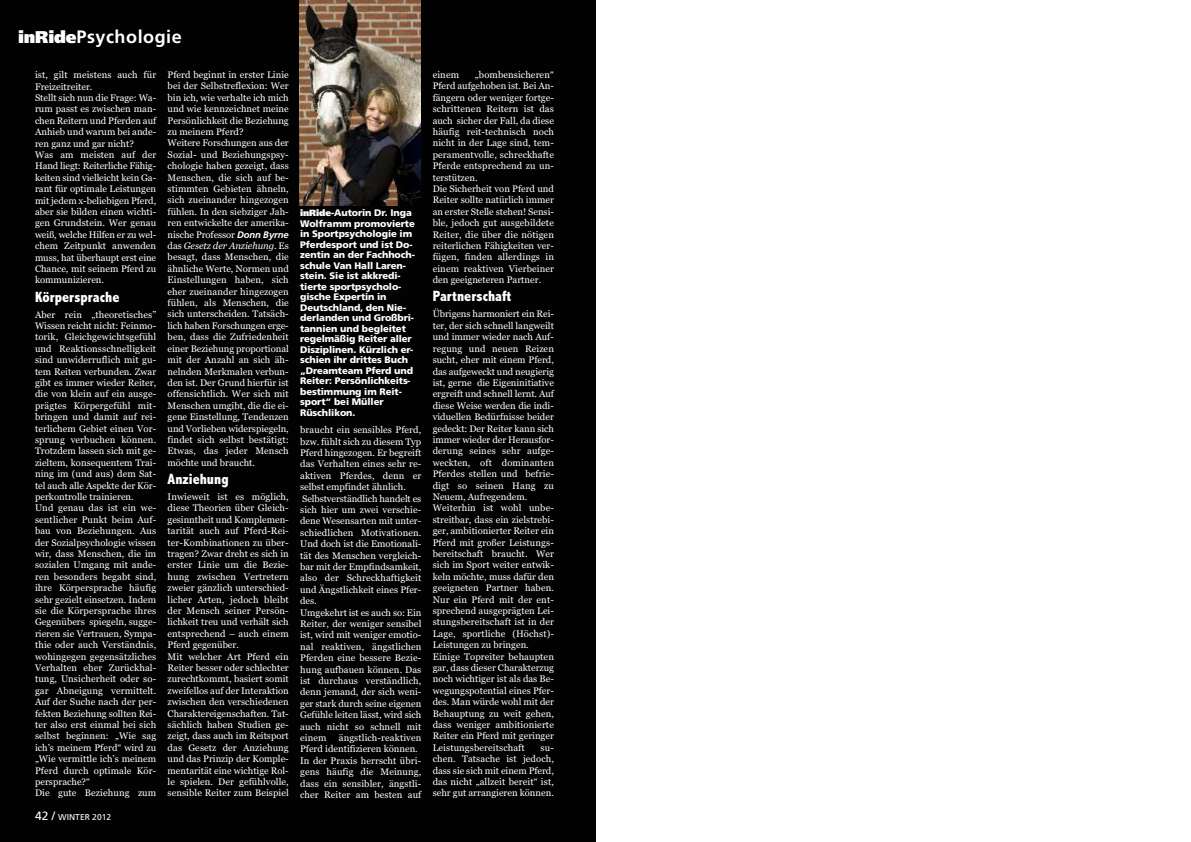
<style>
.page{position:relative;width:1191px;height:842px;background:#fff}
.page>*{position:absolute;margin:0;border:0;box-sizing:border-box;transform-origin:0 0}
.t1{font:700 18px "Frutiger";letter-spacing:.03em;color:#fff}
.t2{font:800 condensed 15px "Abadi";color:#fff}
.t3{font:9.5px/11.4px "Georgia";letter-spacing:.005em;color:#fff}
.t4{font:900 9.5px/10.5px "Frutiger";letter-spacing:-.01em;color:#fff}
.t5{font:8.5px "Frutiger";color:#fff}
.s1{font-weight:900;font-size:17px}
.s2{font-size:12px}
.s3{font-family:"Frutiger";font-weight:700;font-style:italic}
.s4{font-style:italic}
.s5{font-size:9px}
</style>
<div class="page">
<div style="left:0;top:0;width:595px;height:842px;background:#020202"></div>
<img style="left:299px;top:0;width:121px;height:205px">
<h1 class="t1" style="left:18px;top:29px;width:165px"><span class="s1">inRide</span>Psychologie</h1>
<p class="t3" style="left:35px;top:69px;width:123px">ist, gilt meistens auch für<br>Freizeitreiter.<br>Stellt sich nun die Frage: Wa&shy;rum passt es zwischen man&shy;chen Reitern und Pferden auf<br>Anhieb und warum bei ande&shy;ren ganz und gar nicht?<br>Was am meisten auf der<br>Hand liegt: Reiterliche Fähig&shy;keiten sind vielleicht kein Ga&shy;rant für optimale Leistungen mit jedem x-beliebigen Pferd, aber sie bilden einen wichti&shy;gen Grundstein. Wer genau weiß, welche Hilfen er zu wel&shy;chem Zeitpunkt anwenden muss, hat überhaupt erst eine<br>Chance, mit seinem Pferd zu kommunizieren.</p>
<p class="t3" style="left:35px;top:309px;width:123px">Aber rein „theoretisches”<br>Wissen reicht nicht: Feinmo&shy;torik, Gleichgewichtsgefühl und Reaktionsschnelligkeit sind unwiderruflich mit gu&shy;tem Reiten verbunden. Zwar gibt es immer wieder Reiter, die von klein auf ein ausge&shy;prägtes Körpergefühl mit&shy;bringen und damit auf rei&shy;terlichem Gebiet einen Vor&shy;sprung verbuchen können.<br>Trotzdem lassen sich mit ge&shy;zieltem, konsequentem Trai&shy;ning im (und aus) dem Sat&shy;tel auch alle Aspekte der Kör&shy;perkontrolle trainieren.<br>Und genau das ist ein we&shy;sentlicher Punkt beim Auf&shy;bau von Beziehungen. Aus der Sozialpsychologie wissen wir, dass Menschen, die im sozialen Umgang mit ande&shy;ren besonders begabt sind, ihre Körpersprache häufig sehr gezielt einsetzen. Indem sie die Körpersprache ihres<br>Gegenübers spiegeln, sugge&shy;rieren sie Vertrauen, Sympa&shy;thie oder auch Verständnis, wohingegen gegensätzliches<br>Verhalten eher Zurückhal&shy;tung, Unsicherheit oder so&shy;gar Abneigung vermittelt.<br>Auf der Suche nach der per&shy;fekten Beziehung sollten Rei&shy;ter also erst einmal bei sich selbst beginnen: „Wie sag ich’s meinem Pferd“ wird zu „Wie vermittle ich’s meinem<br>Pferd durch optimale Kör&shy;persprache?“<br>Die gute Beziehung zum</p>
<h2 class="t2" style="left:35px;top:288px;width:86px">Körpersprache</h2>
<p class="t5" style="left:35px;top:814px;width:78px"><span class="s2">42 /</span> WINTER 2012</p>
<p class="t3" style="left:168px;top:69px;width:123px">Pferd beginnt in erster Linie bei der Selbstreflexion: Wer bin ich, wie verhalte ich mich und wie kennzeichnet meine<br>Persönlichkeit die Beziehung zu meinem Pferd?<br>Weitere Forschungen aus der<br>Sozial- und Beziehungspsy&shy;chologie haben gezeigt, dass<br>Menschen, die sich auf be&shy;stimmten Gebieten ähneln, sich zueinander hingezogen fühlen. In den siebziger Jah&shy;ren entwickelte der amerika&shy;nische Professor <span class="s3">Donn Byrne </span>das <span class="s4">Gesetz der Anziehung</span>. Es besagt, dass Menschen, die ähnliche Werte, Normen und<br>Einstellungen haben, sich eher zueinander hingezogen fühlen, als Menschen, die sich unterscheiden. Tatsäch&shy;lich haben Forschungen erge&shy;ben, dass die Zufriedenheit einer Beziehung proportional mit der Anzahl an sich äh&shy;nelnden Merkmalen verbun&shy;den ist. Der Grund hierfür ist offensichtlich. Wer sich mit<br>Menschen umgibt, die die ei&shy;gene Einstellung, Tendenzen und Vorlieben widerspiegeln, findet sich selbst bestätigt:<br>Etwas, das jeder Mensch möchte und braucht.</p>
<p class="t3" style="left:168px;top:491px;width:123px">Inwieweit ist es möglich, diese Theorien über Gleich&shy;gesinntheit und Komplemen&shy;tarität auch auf Pferd-Rei&shy;ter-Kombinationen zu über&shy;tragen? Zwar dreht es sich in erster Linie um die Bezie&shy;hung zwischen Vertretern zweier gänzlich unterschied&shy;licher Arten, jedoch bleibt der Mensch seiner Persön&shy;lichkeit treu und verhält sich entsprechend – auch einem<br>Pferd gegenüber.<br>Mit welcher Art Pferd ein<br>Reiter besser oder schlechter zurechtkommt, basiert somit zweifellos auf der Interaktion zwischen den verschiedenen<br>Charaktereigenschaften. Tat&shy;sächlich haben Studien ge&shy;zeigt, dass auch im Reitsport das Gesetz der Anziehung und das Prinzip der Komple&shy;mentarität eine wichtige Rol&shy;le spielen. Der gefühlvolle, sensible Reiter zum Beispiel</p>
<h2 class="t2" style="left:168px;top:470px;width:63px">Anziehung</h2>
<p class="t4" style="left:300px;top:208px;width:116px"><span class="s5">inRide</span>-Autorin Dr. Inga<br>Wolframm promovierte in Sportpsychologie im<br>Pferdesport und ist Do&shy;zentin an der Fachhoch&shy;schule Van Hall Laren&shy;stein. Sie ist akkredi&shy;tierte sportpsycholo&shy;gische Expertin in<br>Deutschland, den Nie&shy;derlanden und Großbri&shy;tannien und begleitet regelmäßig Reiter aller<br>Disziplinen. Kürzlich er&shy;schien ihr drittes Buch „Dreamteam Pferd und<br>Reiter: Persönlichkeits&shy;bestimmung im Reit&shy;sport“ bei Müller<br>Rüschlikon.</p>
<p class="t3" style="left:300px;top:424px;width:123px">braucht ein sensibles Pferd, bzw. fühlt sich zu diesem Typ<br>Pferd hingezogen. Er begreift das Verhalten eines sehr re&shy;aktiven Pferdes, denn er selbst empfindet ähnlich.<br>Selbstverständlich handelt es sich hier um zwei verschie&shy;dene Wesensarten mit unter&shy;schiedlichen Motivationen.<br>Und doch ist die Emotionali&shy;tät des Menschen vergleich&shy;bar mit der Empfindsamkeit, also der Schreckhaftigkeit und Ängstlichkeit eines Pfer&shy;des.<br>Umgekehrt ist es auch so: Ein<br>Reiter, der weniger sensibel ist, wird mit weniger emotio&shy;nal reaktiven, ängstlichen<br>Pferden eine bessere Bezie&shy;hung aufbauen können. Das ist durchaus verständlich, denn jemand, der sich weni&shy;ger stark durch seine eigenen<br>Gefühle leiten lässt, wird sich auch nicht so schnell mit einem</p>
<p class="t3" style="left:300px;top:732px;width:123px;text-indent:39px">ängstlich-reaktiven<br>Pferd identifizieren können.<br>In der Praxis herrscht übri&shy;gens häufig die Meinung, dass ein sensibler, ängstli&shy;cher Reiter am besten auf</p>
<p class="t3" style="left:433px;top:69px;width:123px;text-indent:42px">„bombensicheren“<br>Pferd aufgehoben ist. Bei An&shy;fängern oder weniger fortge&shy;schrittenen Reitern ist das auch sicher der Fall, da diese häufig reit-technisch noch nicht in der Lage sind, tem&shy;peramentvolle, schreckhafte<br>Pferde entsprechend zu un&shy;terstützen.<br>Die Sicherheit von Pferd und<br>Reiter sollte natürlich immer an erster Stelle stehen! Sensi&shy;ble, jedoch gut ausgebildete<br>Reiter, die über die nötigen reiterlichen Fähigkeiten ver&shy;fügen, finden allerdings in einem reaktiven Vierbeiner den geeigneteren Partner.</p>
<p class="t3" style="left:433px;top:308px;width:123px">Übrigens harmoniert ein Rei&shy;ter, der sich schnell langweilt und immer wieder nach Auf&shy;regung und neuen Reizen sucht, eher mit einem Pferd, das aufgeweckt und neugierig ist, gerne die Eigeninitiative ergreift und schnell lernt. Auf diese Weise werden die indi&shy;viduellen Bedürfnisse beider gedeckt: Der Reiter kann sich immer wieder der Herausfor&shy;derung seines sehr aufge&shy;weckten, oft dominanten<br>Pferdes stellen und befrie&shy;digt so seinen Hang zu<br>Neuem, Aufregendem.<br>Weiterhin ist wohl unbe&shy;streitbar, dass ein zielstrebi&shy;ger, ambitionierter Reiter ein<br>Pferd mit großer Leistungs&shy;bereitschaft braucht. Wer sich im Sport weiter entwik&shy;keln möchte, muss dafür den geeigneten Partner haben.<br>Nur ein Pferd mit der ent&shy;sprechend ausgeprägten Lei&shy;stungsbereitschaft ist in der<br>Lage, sportliche (Höchst)-<br>Leistungen zu bringen.<br>Einige Topreiter behaupten gar, dass dieser Charakterzug noch wichtiger ist als das Be&shy;wegungspotential eines Pfer&shy;des. Man würde wohl mit der<br>Behauptung zu weit gehen, dass weniger ambitionierte<br>Reiter ein Pferd mit geringer<br>Leistungsbereitschaft</p>
<p class="t3" style="left:433px;top:69px;width:28px">einem</p>
<h2 class="t2" style="left:433px;top:287px;width:80px">Partnerschaft</h2>
<p class="t3" style="left:433px;top:742px;width:123px;text-align:justify;text-indent:108px">su&shy;chen. Tatsache ist jedoch, dass sie sich mit einem Pferd, das nicht „allzeit bereit“ ist, sehr gut arrangieren können.</p>
</div>
